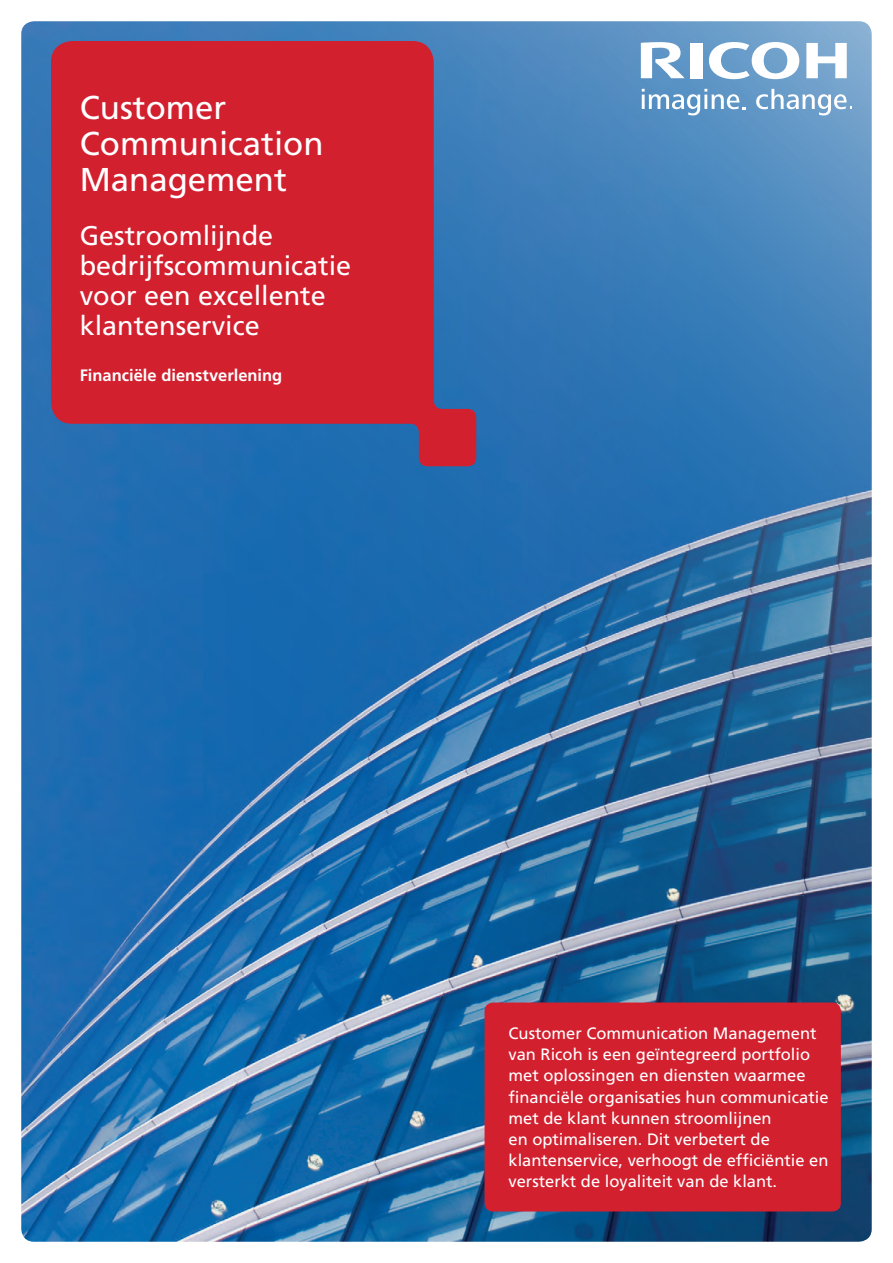
<style>
.page{position:relative;width:893px;height:1263px;background:#fff}
.page>*{position:absolute;margin:0;border:0;box-sizing:border-box;transform-origin:0 0}
.t1{font:33px/36px "Frutiger";color:#fff}
.t2{font:27px/30px "Frutiger";color:#fff}
.t3{font:16.5px/21px "Frutiger";color:#fff}
.t4{font:700 16.5px "Frutiger";color:#fff}
</style>
<div class="page">
<img style="left:21px;top:21px;width:851px;height:1221px">
<div style="left:485px;top:1002px;width:356px;height:209px;background:#d2202f;border-radius:9px"></div>
<svg style="left:51px;top:41px;width:425px;height:425px;background:#b52e45"></svg>
<svg style="left:709px;top:42px;width:90px;height:37px"></svg>
<svg style="left:806px;top:43px;width:41px;height:35px"></svg>
<div style="left:690px;top:43px;width:12px;height:35px;background:#fff"></div>
<svg style="left:641px;top:42px;width:44px;height:36px"></svg>
<svg style="left:642px;top:89px;width:104px;height:26px"></svg>
<svg style="left:756px;top:89px;width:96px;height:26px"></svg>
<h1 class="t1" style="left:80px;top:90px;width:245px">Customer<br>Communication<br>Management</h1>
<h2 class="t2" style="left:80px;top:220px;width:273px">Gestroomlijnde bedrijfscommunicatie voor een excellente klantenservice</h2>
<p class="t4" style="left:80px;top:366px;width:204px">Financiële dienstverlening</p>
<p class="t3" style="left:508px;top:1023px;width:322px">Customer Communication Management van Ricoh is een geïntegreerd portfolio met oplossingen en diensten waarmee financiële organisaties hun communicatie met de klant kunnen stroomlijnen<br>en optimaliseren. Dit verbetert de klantenservice, verhoogt de efficiëntie en versterkt de loyaliteit van de klant.</p>
</div>
